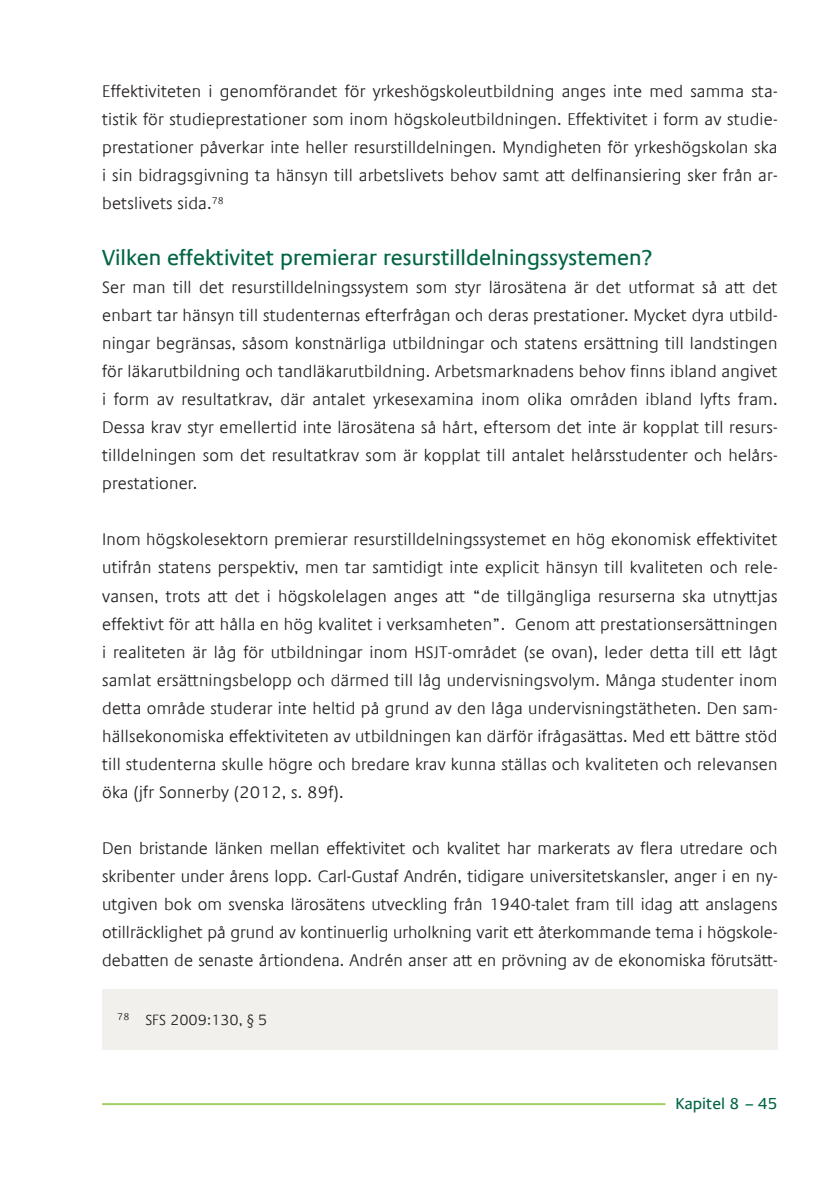
<style>
.page{position:relative;width:840px;height:1191px;background:#fff}
.page>*{position:absolute;margin:0;border:0;box-sizing:border-box;transform-origin:0 0}
.Mellanrubrik{font:22px "Praxis Com";color:#064}
.Brödtext{font:300 17px/28px "Praxis Com";letter-spacing:.01em;color:#231f20;text-align:justify}
.t1{font:16px "Praxis Com";color:#064}
.Bildtext_diagram{font:300 15px "Praxis Com";color:#231f20}
</style>
<div class="page">
<hr style="left:102px;top:1103px;width:563px;height:2px;background:#a2cf62">
<div style="left:102px;top:989px;width:675px;height:60px;background:#f1f0ed"></div>
<p class="Brödtext" style="left:102px;top:78px;width:676px">Effektiviteten i genomförandet för yrkeshögskoleutbildning anges inte med samma sta&shy;tistik för studieprestationer som inom högskoleutbildningen. Effektivitet i form av studie&shy;prestationer påverkar inte heller resurstilldelningen. Myndigheten för yrkeshögskolan ska i sin bidragsgivning ta hänsyn till arbetslivets behov samt att delfinansiering sker från ar&shy;betslivets sida.<sup>78</sup></p>
<p class="Mellanrubrik" style="left:102px;top:245px;width:551px">Vilken effektivitet premierar resurstilldelningssystemen?</p>
<p class="Brödtext" style="left:102px;top:274px;width:676px">Ser man till det resurstilldelningssystem som styr lärosätena är det utformat så att det enbart tar hänsyn till studenternas efterfrågan och deras prestationer. Mycket dyra utbild&shy;ningar begränsas, såsom konstnärliga utbildningar och statens ersättning till landstingen för läkarutbildning och tandläkarutbildning. Arbetsmarknadens behov finns ibland angivet i form av resultatkrav, där antalet yrkesexamina inom olika områden ibland lyfts fram.<br>Dessa krav styr emellertid inte lärosätena så hårt, eftersom det inte är kopplat till resurs&shy;tilldelningen som det resultatkrav som är kopplat till antalet helårsstudenter och helårs&shy;prestationer.</p>
<p class="Brödtext" style="left:102px;top:526px;width:676px">Inom högskolesektorn premierar resurstilldelningssystemet en hög ekonomisk effektivitet utifrån statens perspektiv, men tar samtidigt inte explicit hänsyn till kvaliteten och rele&shy;vansen, trots att det i högskolelagen anges att “de tillgängliga resurserna ska utnyttjas effektivt för att hålla en hög kvalitet i verksamheten”. Genom att prestationsersättningen i realiteten är låg för utbildningar inom HSJT-området (se ovan), leder detta till ett lågt samlat ersättningsbelopp och därmed till låg undervisningsvolym. Många studenter inom detta område studerar inte heltid på grund av den låga undervisningstätheten. Den sam&shy;hällsekonomiska effektiviteten av utbildningen kan därför ifrågasättas. Med ett bättre stöd till studenterna skulle högre och bredare krav kunna ställas och kvaliteten och relevansen öka (jfr Sonnerby (2012, s. 89f).</p>
<p class="Brödtext" style="left:102px;top:834px;width:676px">Den bristande länken mellan effektivitet och kvalitet har markerats av flera utredare och skribenter under årens lopp. Carl-Gustaf Andrén, tidigare universitetskansler, anger i en ny&shy;utgiven bok om svenska lärosätens utveckling från 1940-talet fram till idag att anslagens otillräcklighet på grund av kontinuerlig urholkning varit ett återkommande tema i högskole&shy;debatten de senaste årtiondena. Andrén anser att en prövning av de ekonomiska förutsätt-</p>
<p class="Bildtext_diagram" style="left:117px;top:1011px;width:151px"><sup>78</sup> SFS 2009:130, § 5</p>
<p class="t1" style="left:675px;top:1094px;width:103px">Kapitel 8 – 45</p>
</div>
